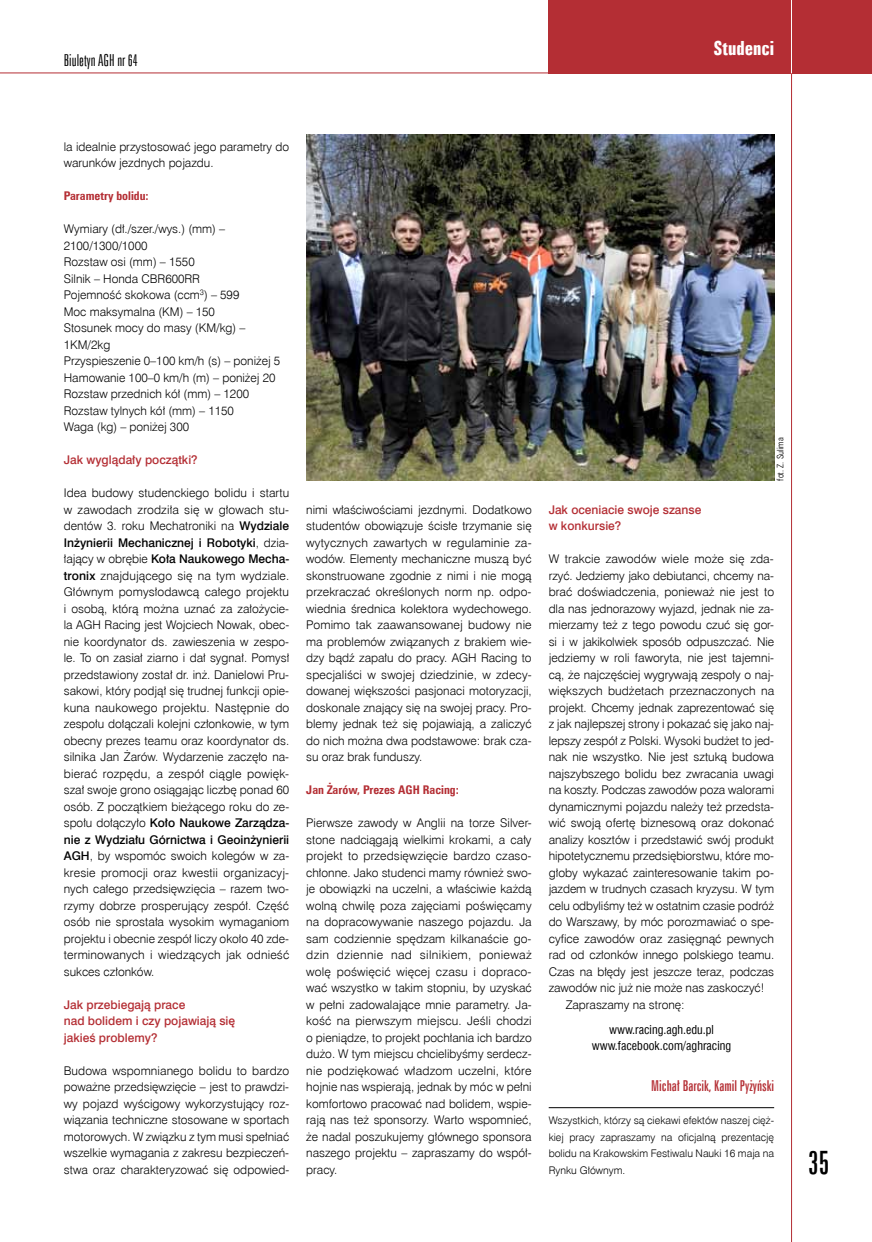
<style>
.page{position:relative;width:872px;height:1242px;background:#fff}
.page>*{position:absolute;margin:0;border:0;box-sizing:border-box;transform-origin:0 0}
.t1{font:32.85px "Zurich X Cn EU";color:#000;scale:.91 1}
.t2{font:700 19.5px "Zurich X Cn EU";color:#fff}
.t3{font:16.5px "Zurich Lt X Cn EU";color:#000}
.t4{font:15px "Zurich X Cn EU";color:#b42e34}
.t5{font:12px/16.5px "Swis 721 Lt EU";color:#000;text-align:justify}
.t6{font:12px/16.5px "Swis 721 Md EU";color:#000}
.t7{font:12px/16.5px "Swis 721 Md EU";color:#b42e34}
.t8{font:12px/16.5px "Swis 721 Cn EU";color:#000;text-align:center}
.t9{font:700 12px "Zurich Cn EU";color:#b42e34}
.t10{font:10.5px/16.5px "Swis 721 Lt EU";color:#000;text-align:justify}
.t11{font:9px "Zurich Lt Cn EU";color:#000}
.s1{font-family:"Swis 721 Md EU"}
.s2{font-family:"Swis 721 Lt EU"}
</style>
<div class="page">
<hr style="left:791px;top:0;width:1px;height:1242px;background:#b42e34">
<div style="left:549px;top:0;width:323px;height:73px;background:#b42e34"></div>
<hr style="left:791px;top:0;width:1px;height:73px;background:#fff">
<hr style="left:0;top:73px;width:549px;height:1px;background:#b42e34">
<hr style="left:549px;top:1107px;width:225px;height:1px;background:#000">
<img style="left:306px;top:134px;width:468px;height:347px">
<h3 class="t3" style="left:64px;top:50px;width:76px">Biuletyn AGH nr 64</h3>
<h2 class="t2" style="left:713px;top:36px;width:62px">Studenci</h2>
<p class="t5" style="left:64px;top:138px;width:227px">la idealnie przystosować jego parametry do warunków jezdnych pojazdu.</p>
<p class="t9" style="left:64px;top:188px;width:86px">Parametry bolidu:</p>
<p class="t5" style="left:64px;top:221px;width:218px;text-align:left">Wymiary (dł./szer./wys.) (mm) –<br>2100/1300/1000<br>Rozstaw osi (mm) – 1550<br>Silnik – Honda CBR600RR<br>Pojemność skokowa (ccm<sup>3</sup>) – 599<br>Moc maksymalna (KM) – 150<br>Stosunek mocy do masy (KM/kg) –<br>1KM/2kg<br>Przyspieszenie 0–100 km/h (s) – poniżej 5<br>Hamowanie 100–0 km/h (m) – poniżej 20<br>Rozstaw przednich kół (mm) – 1200<br>Rozstaw tylnych kół (mm) – 1150<br>Waga (kg) – poniżej 300</p>
<p class="t7" style="left:64px;top:452px;width:135px">Jak wyglądały początki?</p>
<p class="t5" style="left:64px;top:485px;width:227px">Idea budowy studenckiego bolidu i startu w zawodach zrodziła się w głowach stu&shy;dentów 3. roku Mechatroniki na <span class="s1">Wydziale</span></p>
<p class="t6" style="left:64px;top:535px;width:227px">Inżynierii Mechanicznej i Robotyki<span class="s2">, dzia&shy;łający w obrębie</span> Koła Naukowego Mecha-</p>
<p class="t5" style="left:64px;top:567px;width:227px"><span class="s1">tronix</span> znajdującego się na tym wydziale.<br>Głównym pomysłodawcą całego projektu i osobą, którą można uznać za założycie&shy;la AGH Racing jest Wojciech Nowak, obec&shy;nie koordynator ds. zawieszenia w zespo&shy;le. To on zasiał ziarno i dał sygnał. Pomysł przedstawiony został dr. inż. Danielowi Pru&shy;sakowi, który podjął się trudnej funkcji opie&shy;kuna naukowego projektu. Następnie do zespołu dołączali kolejni członkowie, w tym obecny prezes teamu oraz koordynator ds. silnika Jan Żarów. Wydarzenie zaczęło na&shy;bierać rozpędu, a zespół ciągle powięk&shy;szał swoje grono osiągając liczbę ponad 60 osób. Z początkiem bieżącego roku do ze-</p>
<p class="t6" style="left:64px;top:815px;width:227px"><span class="s2">społu dołączyło</span> Koło Naukowe Zarządza&shy;nie z Wydziału Górnictwa i Geoinżynierii</p>
<p class="t5" style="left:64px;top:848px;width:227px"><span class="s1">AGH</span>, by wspomóc swoich kolegów w za&shy;kresie promocji oraz kwestii organizacyj&shy;nych całego przedsięwzięcia – razem two&shy;rzymy dobrze prosperujący zespół. Część osób nie sprostała wysokim wymaganiom projektu i obecnie zespół liczy około 40 zde&shy;terminowanych i wiedzących jak odnieść sukces członków.</p>
<p class="t7" style="left:64px;top:997px;width:173px">Jak przebiegają prace<br>nad bolidem i czy pojawiają się jakieś problemy?</p>
<p class="t5" style="left:64px;top:1062px;width:227px">Budowa wspomnianego bolidu to bardzo poważne przedsięwzięcie – jest to prawdzi&shy;wy pojazd wyścigowy wykorzystujący roz&shy;wiązania techniczne stosowane w sportach motorowych. W związku z tym musi spełniać wszelkie wymagania z zakresu bezpieczeń&shy;stwa oraz charakteryzować się odpowied-</p>
<p class="t5" style="left:306px;top:501px;width:227px">nimi właściwościami jezdnymi. Dodatkowo studentów obowiązuje ścisłe trzymanie się wytycznych zawartych w regulaminie za&shy;wodów. Elementy mechaniczne muszą być skonstruowane zgodnie z nimi i nie mogą przekraczać określonych norm np. odpo&shy;wiednia średnica kolektora wydechowego.<br>Pomimo tak zaawansowanej budowy nie ma problemów związanych z brakiem wie&shy;dzy bądź zapału do pracy. AGH Racing to specjaliści w swojej dziedzinie, w zdecy&shy;dowanej większości pasjonaci motoryzacji, doskonale znający się na swojej pracy. Pro&shy;blemy jednak też się pojawiają, a zaliczyć do nich można dwa podstawowe: brak cza&shy;su oraz brak funduszy.</p>
<p class="t9" style="left:306px;top:782px;width:154px">Jan Żarów, Prezes AGH Racing:</p>
<p class="t5" style="left:306px;top:815px;width:227px">Pierwsze zawody w Anglii na torze Silver&shy;stone nadciągają wielkimi krokami, a cały projekt to przedsięwzięcie bardzo czaso&shy;chłonne. Jako studenci mamy również swo&shy;je obowiązki na uczelni, a właściwie każdą wolną chwilę poza zajęciami poświęcamy na dopracowywanie naszego pojazdu. Ja sam codziennie spędzam kilkanaście go&shy;dzin dziennie nad silnikiem, ponieważ wolę poświęcić więcej czasu i dopraco&shy;wać wszystko w takim stopniu, by uzyskać w pełni zadowalające mnie parametry. Ja&shy;kość na pierwszym miejscu. Jeśli chodzi o pieniądze, to projekt pochłania ich bardzo dużo. W tym miejscu chcielibyśmy serdecz&shy;nie podziękować władzom uczelni, które hojnie nas wspierają, jednak by móc w pełni komfortowo pracować nad bolidem, wspie&shy;rają nas też sponsorzy. Warto wspomnieć, że nadal poszukujemy głównego sponsora naszego projektu – zapraszamy do współ&shy;pracy.</p>
<p class="t11" style="left:774px;top:481px;width:45px;rotate:-90deg">fot. Z. Sulima</p>
<p class="t7" style="left:549px;top:502px;width:154px">Jak oceniacie swoje szanse w konkursie?</p>
<p class="t5" style="left:549px;top:551px;width:227px">W trakcie zawodów wiele może się zda-</p>
<p class="t5" style="left:549px;top:567px;width:227px">rzyć. Jedziemy jako debiutanci, chcemy na-</p>
<p class="t5" style="left:549px;top:584px;width:227px">brać doświadczenia, ponieważ nie jest to</p>
<p class="t5" style="left:549px;top:600px;width:227px">dla nas jednorazowy wyjazd, jednak nie za-</p>
<p class="t5" style="left:549px;top:617px;width:227px">mierzamy też z tego powodu czuć się gor-</p>
<p class="t5" style="left:549px;top:633px;width:227px">si i w jakikolwiek sposób odpuszczać. Nie</p>
<p class="t5" style="left:549px;top:650px;width:227px">jedziemy w roli faworyta, nie jest tajemni-</p>
<p class="t5" style="left:549px;top:666px;width:227px">cą, że najczęściej wygrywają zespoły o naj-</p>
<p class="t5" style="left:549px;top:683px;width:227px">większych budżetach przeznaczonych na</p>
<p class="t5" style="left:549px;top:699px;width:227px">projekt. Chcemy jednak zaprezentować się</p>
<p class="t5" style="left:549px;top:716px;width:227px">z jak najlepszej strony i pokazać się jako naj-</p>
<p class="t5" style="left:549px;top:732px;width:227px">lepszy zespół z Polski. Wysoki budżet to jed-</p>
<p class="t5" style="left:549px;top:749px;width:227px">nak nie wszystko. Nie jest sztuką budowa</p>
<p class="t5" style="left:549px;top:765px;width:227px">najszybszego bolidu bez zwracania uwagi</p>
<p class="t5" style="left:549px;top:782px;width:227px">na koszty. Podczas zawodów poza walorami</p>
<p class="t5" style="left:549px;top:798px;width:227px">dynamicznymi pojazdu należy też przedsta-</p>
<p class="t5" style="left:549px;top:815px;width:227px">wić swoją ofertę biznesową oraz dokonać</p>
<p class="t5" style="left:549px;top:831px;width:227px">analizy kosztów i przedstawić swój produkt</p>
<p class="t5" style="left:549px;top:848px;width:227px">hipotetycznemu przedsiębiorstwu, które mo-</p>
<p class="t5" style="left:549px;top:864px;width:227px">głoby wykazać zainteresowanie takim po-</p>
<p class="t5" style="left:549px;top:881px;width:227px">jazdem w trudnych czasach kryzysu. W tym</p>
<p class="t5" style="left:549px;top:897px;width:227px">celu odbyliśmy też w ostatnim czasie podróż</p>
<p class="t5" style="left:549px;top:914px;width:227px">do Warszawy, by móc porozmawiać o spe-</p>
<p class="t5" style="left:549px;top:930px;width:227px">cyfice zawodów oraz zasięgnąć pewnych</p>
<p class="t5" style="left:549px;top:947px;width:227px">rad od członków innego polskiego teamu.</p>
<p class="t5" style="left:549px;top:963px;width:227px">Czas na błędy jest jeszcze teraz, podczas</p>
<p class="t5" style="left:549px;top:980px;width:217px">zawodów nic już nie może nas zaskoczyć!</p>
<p class="t5" style="left:566px;top:996px;width:120px">Zapraszamy na stronę:</p>
<p class="t8" style="left:592px;top:1021px;width:141px">www.racing.agh.edu.pl www.facebook.com/aghracing</p>
<p class="t4" style="left:651px;top:1077px;width:124px">Michał Barcik, Kamil Pyżyński</p>
<p class="t10" style="left:549px;top:1112px;width:227px">Wszystkich, którzy są ciekawi efektów naszej cięż&shy;kiej pracy zapraszamy na oficjalną prezentację bolidu na Krakowskim Festiwalu Nauki 16 maja na Rynku Głównym.</p>
<h1 class="t1" style="left:808px;top:1142px;width:25px">35</h1>
</div>
